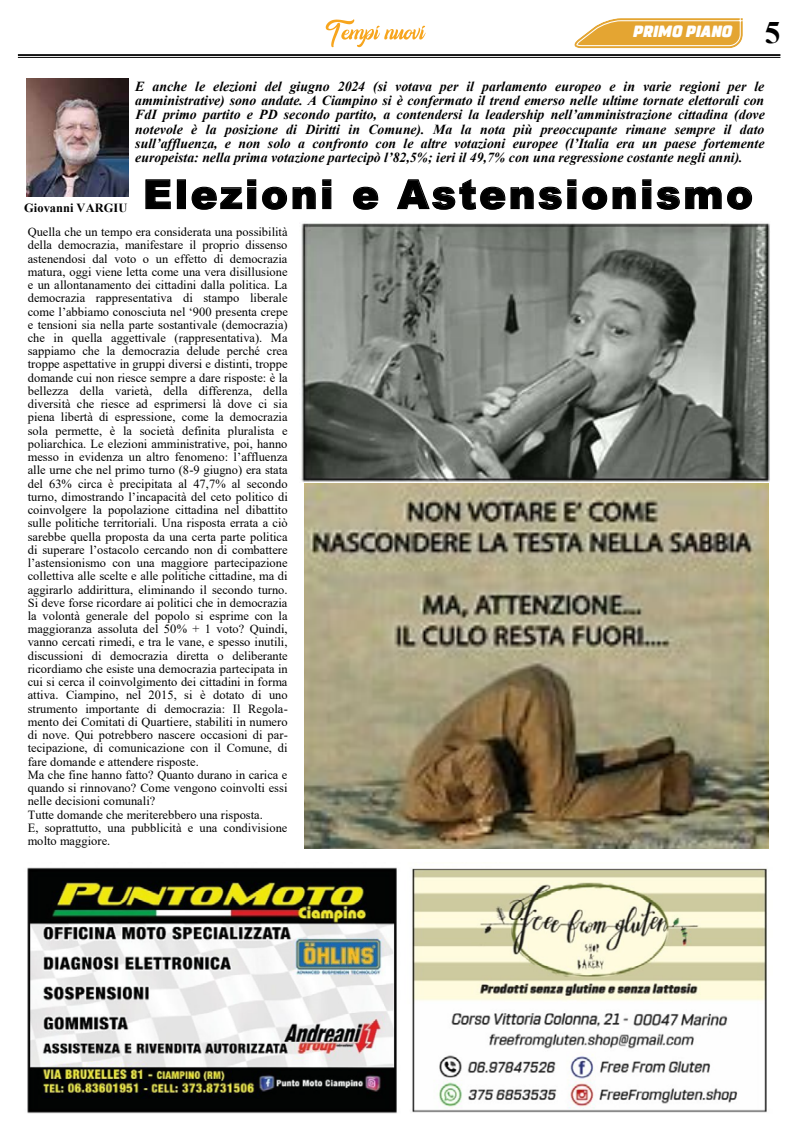
<style>
.page{position:relative;width:798px;height:1134px;background:#fff}
.page>*{position:absolute;margin:0;border:0;box-sizing:border-box;transform-origin:0 0}
.t1{font:900 40px "Arial";letter-spacing:.065em;color:#000}
.t2{font:italic 900 16.25px "Rohn Rounded";color:#fff}
.t3{font:italic 700 13.88px "Times New Roman";color:#000}
.t4{font:italic 700 13.75px/14.4px "Times New Roman";color:#000;text-align:justify}
.t5{font:12.5px/13.2px "Times New Roman";color:#000}
.t6{font:700 12.5px "Times New Roman";color:#000}
.s1{font-family:"Times New Roman";font-weight:700;font-style:normal;font-size:31.25px;color:#000}
</style>
<div class="page">
<svg style="left:574px;top:18px;width:169px;height:31px;background:#e9b65b"></svg>
<svg style="left:325px;top:19px;width:100px;height:28px"></svg>
<hr style="left:18px;top:54px;width:762px;height:2px;background:#000">
<hr style="left:18px;top:57px;width:762px;height:1px;background:#000">
<img style="left:26px;top:79px;width:102px;height:118px">
<img style="left:304px;top:483px;width:463px;height:366px">
<img style="left:301px;top:223px;width:468px;height:259px">
<img style="left:27px;top:867px;width:740px;height:247px">
<h2 class="t2" style="left:632px;top:22px;width:149px">PRIMO PIANO <span class="s1">5</span></h2>
<p class="t3" style="left:135px;top:76px;width:630px">E anche le elezioni del giugno 2024 (si votava per il parlamento europeo e in varie regioni per le</p>
<p class="t4" style="left:135px;top:93px;width:630px">amministrative) sono andate. A Ciampino si è confermato il trend emerso nelle ultime tornate elettorali con FdI primo partito e PD secondo partito, a contendersi la leadership nell’amministrazione cittadina (dove notevole è la posizione di Diritti in Comune). Ma la nota più preoccupante rimane sempre il dato sull’affluenza, e non solo a confronto con le altre votazioni europee (l’Italia era un paese fortemente europeista: nella prima votazione partecipò l’82,5%; ieri il 49,7% con una regressione costante negli anni).</p>
<p class="t6" style="left:24px;top:199px;width:104px">Giovanni VARGIU</p>
<h1 class="t1" style="left:143px;top:165px;width:611px">Elezioni e Astensionismo</h1>
<p class="t5" style="left:28px;top:225px;width:261px">Quella che un tempo era considerata una possibilità della democrazia, manifestare il proprio dissenso astenendosi dal voto o un effetto di democrazia matura, oggi viene letta come una vera disillusione e un allontanamento dei cittadini dalla politica. La democrazia rappresentativa di stampo liberale come l’abbiamo conosciuta nel ‘900 presenta crepe e tensioni sia nella parte sostantivale (democrazia) che in quella aggettivale (rappresentativa). Ma sappiamo che la democrazia delude perché crea troppe aspettative in gruppi diversi e distinti, troppe domande cui non riesce sempre a dare risposte: è la bellezza della varietà, della differenza, della diversità che riesce ad esprimersi là dove ci sia piena libertà di espressione, come la democrazia sola permette, è la società definita pluralista e poliarchica. Le elezioni amministrative, poi, hanno messo in evidenza un altro fenomeno: l’affluenza alle urne che nel primo turno (8-9 giugno) era stata del 63% circa è precipitata al 47,7% al secondo turno, dimostrando l’incapacità del ceto politico di coinvolgere la popolazione cittadina nel dibattito sulle politiche territoriali. Una risposta errata a ciò sarebbe quella proposta da una certa parte politica di superare l’ostacolo cercando non di combattere l’astensionismo con una maggiore partecipazione collettiva alle scelte e alle politiche cittadine, ma di aggirarlo addirittura, eliminando il secondo turno.<br>Si deve forse ricordare ai politici che in democrazia la volontà generale del popolo si esprime con la maggioranza assoluta del 50% + 1 voto? Quindi, vanno cercati rimedi, e tra le vane, e spesso inutili, discussioni di democrazia diretta o deliberante ricordiamo che esiste una democrazia partecipata in cui si cerca il coinvolgimento dei cittadini in forma attiva. Ciampino, nel 2015, si è dotato di uno strumento importante di democrazia: Il Regola&shy;mento dei Comitati di Quartiere, stabiliti in numero di nove. Qui potrebbero nascere occasioni di par&shy;tecipazione, di comunicazione con il Comune, di fare domande e attendere risposte.<br>Ma che fine hanno fatto? Quanto durano in carica e quando si rinnovano? Come vengono coinvolti essi nelle decisioni comunali?<br>Tutte domande che meriterebbero una risposta.<br>E, soprattutto, una pubblicità e una condivisione molto maggiore.</p>
</div>
